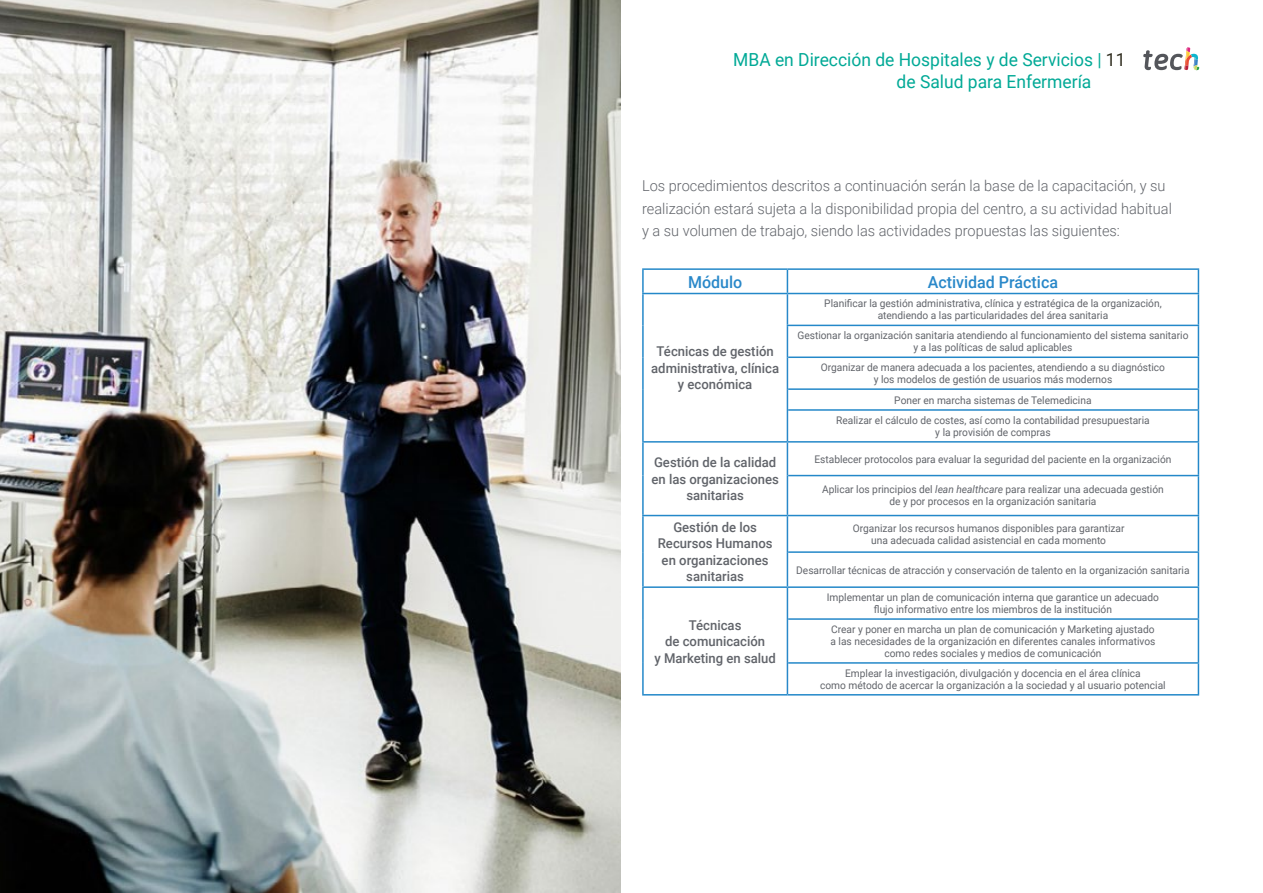
<style>
.page{position:relative;width:1263px;height:893px;background:#fff}
.page>*{position:absolute;margin:0;border:0;box-sizing:border-box;transform-origin:0 0}
.t1{font:18px/22.5px "Roboto";color:#00a996}
.t2{font:500 16.5px "Roboto";color:#2988c9}
.t3{font:300 15px/22.5px "Roboto";color:#61646a}
.t4{font:500 13.5px/16.5px "Roboto";color:#61646a;text-align:center}
.t5{font:10.5px/12px "Roboto";color:#61646a;text-align:center}
.s1{color:#312e20}
.s2{font-style:italic}
</style>
<div class="page">
<img style="left:0;top:0;width:621px;height:893px">
<hr style="left:642px;top:694px;width:145px;height:1px;background:#2488c9">
<hr style="left:787px;top:326px;width:1px;height:31px;background:#2988c9">
<hr style="left:787px;top:357px;width:1px;height:32px;background:#2988c9">
<svg style="left:787px;top:389px;width:1px;height:21px"></svg>
<hr style="left:787px;top:410px;width:1px;height:31px;background:#2988c9">
<hr style="left:787px;top:443px;width:1px;height:33px;background:#2988c9">
<hr style="left:787px;top:476px;width:1px;height:39px;background:#2988c9">
<hr style="left:787px;top:516px;width:1px;height:36px;background:#2988c9">
<hr style="left:787px;top:552px;width:1px;height:34px;background:#2988c9">
<hr style="left:787px;top:588px;width:1px;height:31px;background:#2988c9">
<hr style="left:787px;top:619px;width:1px;height:44px;background:#2988c9">
<hr style="left:787px;top:663px;width:1px;height:31px;background:#2988c9">
<hr style="left:787px;top:294px;width:1px;height:31px;background:#2988c9">
<hr style="left:642px;top:268px;width:145px;height:2px;background:#2488c9">
<hr style="left:642px;top:270px;width:2px;height:23px;background:#2488c9">
<hr style="left:787px;top:268px;width:412px;height:2px;background:#2488c9">
<svg style="left:787px;top:270px;width:1px;height:23px"></svg>
<svg style="left:1198px;top:270px;width:1px;height:23px"></svg>
<hr style="left:642px;top:293px;width:145px;height:1px;background:#2488c9">
<hr style="left:642px;top:294px;width:2px;height:31px;background:#2488c9">
<hr style="left:642px;top:325px;width:2px;height:32px;background:#2488c9">
<hr style="left:642px;top:357px;width:2px;height:32px;background:#2488c9">
<hr style="left:642px;top:389px;width:2px;height:21px;background:#2488c9">
<hr style="left:642px;top:410px;width:2px;height:31px;background:#2488c9">
<hr style="left:642px;top:586px;width:145px;height:2px;background:#2488c9">
<hr style="left:787px;top:293px;width:412px;height:1px;background:#2488c9">
<hr style="left:1198px;top:294px;width:1px;height:31px;background:#2488c9">
<hr style="left:787px;top:586px;width:412px;height:2px;background:#2488c9">
<hr style="left:642px;top:441px;width:145px;height:2px;background:#2488c9">
<hr style="left:642px;top:443px;width:2px;height:33px;background:#2488c9">
<hr style="left:642px;top:476px;width:2px;height:39px;background:#2488c9">
<hr style="left:642px;top:515px;width:145px;height:1px;background:#2488c9">
<hr style="left:642px;top:516px;width:2px;height:36px;background:#2488c9">
<hr style="left:642px;top:552px;width:2px;height:34px;background:#2488c9">
<hr style="left:642px;top:588px;width:2px;height:31px;background:#2488c9">
<hr style="left:642px;top:619px;width:2px;height:44px;background:#2488c9">
<hr style="left:642px;top:663px;width:2px;height:31px;background:#2488c9">
<hr style="left:787px;top:325px;width:412px;height:1px;background:#2488c9">
<hr style="left:1198px;top:326px;width:1px;height:30px;background:#2488c9">
<hr style="left:788px;top:356px;width:411px;height:2px;background:#2488c9">
<hr style="left:1198px;top:358px;width:1px;height:30px;background:#2488c9">
<hr style="left:788px;top:388px;width:411px;height:2px;background:#2488c9">
<svg style="left:1198px;top:390px;width:1px;height:19px"></svg>
<hr style="left:788px;top:409px;width:411px;height:2px;background:#2488c9">
<hr style="left:1198px;top:411px;width:1px;height:30px;background:#2488c9">
<hr style="left:787px;top:441px;width:412px;height:2px;background:#2488c9">
<hr style="left:1198px;top:443px;width:1px;height:32px;background:#2488c9">
<hr style="left:788px;top:475px;width:411px;height:1px;background:#2488c9">
<hr style="left:1198px;top:476px;width:1px;height:39px;background:#2488c9">
<hr style="left:787px;top:515px;width:412px;height:1px;background:#2488c9">
<hr style="left:1198px;top:516px;width:1px;height:35px;background:#2488c9">
<hr style="left:788px;top:551px;width:411px;height:2px;background:#2488c9">
<hr style="left:1198px;top:553px;width:1px;height:33px;background:#2488c9">
<hr style="left:1198px;top:588px;width:1px;height:30px;background:#2488c9">
<hr style="left:788px;top:618px;width:411px;height:2px;background:#2488c9">
<hr style="left:1198px;top:620px;width:1px;height:42px;background:#2488c9">
<hr style="left:788px;top:662px;width:411px;height:2px;background:#2488c9">
<hr style="left:1198px;top:664px;width:1px;height:30px;background:#2488c9">
<hr style="left:787px;top:694px;width:412px;height:1px;background:#2488c9">
<svg style="left:1143px;top:47px;width:56px;height:24px"></svg>
<h1 class="t1" style="left:897px;top:48px;width:230px;text-indent:-163px">MBA en Dirección de Hospitales y de Servicios | <span class="s1">11 </span>de Salud para Enfermería</h1>
<p class="t3" style="left:642px;top:174px;width:531px">Los procedimientos descritos a continuación serán la base de la capacitación, y su realización estará sujeta a la disponibilidad propia del centro, a su actividad habitual y a su volumen de trabajo, siendo las actividades propuestas las siguientes:</p>
<h2 class="t2" style="left:688px;top:270px;width:56px">Módulo</h2>
<h2 class="t2" style="left:928px;top:270px;width:132px">Actividad Práctica</h2>
<p class="t4" style="left:651px;top:343px;width:129px">Técnicas de gestión administrativa, clínica y económica</p>
<p class="t5" style="left:824px;top:297px;width:339px">Planificar la gestión administrativa, clínica y estratégica de la organización, atendiendo a las particularidades del área sanitaria</p>
<p class="t5" style="left:797px;top:329px;width:393px">Gestionar la organización sanitaria atendiendo al funcionamiento del sistema sanitario y a las políticas de salud aplicables</p>
<p class="t5" style="left:821px;top:361px;width:346px">Organizar de manera adecuada a los pacientes, atendiendo a su diagnóstico y los modelos de gestión de usuarios más modernos</p>
<p class="t5" style="left:836px;top:389px;width:315px;line-height:20.4px">Poner en marcha sistemas de Telemedicina<br>Realizar el cálculo de costes, así como la contabilidad presupuestaria</p>
<p class="t5" style="left:935px;top:426px;width:117px">y la provisión de compras</p>
<p class="t4" style="left:651px;top:454px;width:129px">Gestión de la calidad en las organizaciones sanitarias</p>
<p class="t5" style="left:814px;top:452px;width:359px">Establecer protocolos para evaluar la seguridad del paciente en la organización</p>
<p class="t5" style="left:822px;top:483px;width:343px">Aplicar los principios del <span class="s2">lean healthcare</span> para realizar una adecuada gestión de y por procesos en la organización sanitaria</p>
<p class="t4" style="left:658px;top:518px;width:116px">Gestión de los<br>Recursos Humanos en organizaciones sanitarias</p>
<p class="t5" style="left:853px;top:522px;width:273px">Organizar los recursos humanos disponibles para garantizar una adecuada calidad asistencial en cada momento</p>
<p class="t5" style="left:796px;top:563px;width:395px">Desarrollar técnicas de atracción y conservación de talento en la organización sanitaria</p>
<p class="t4" style="left:654px;top:616px;width:123px">Técnicas<br>de comunicación<br>y Marketing en salud</p>
<p class="t5" style="left:827px;top:591px;width:334px">Implementar un plan de comunicación interna que garantice un adecuado flujo informativo entre los miembros de la institución</p>
<p class="t5" style="left:830px;top:623px;width:326px">Crear y poner en marcha un plan de comunicación y Marketing ajustado a las necesidades de la organización en diferentes canales informativos como redes sociales y medios de comunicación</p>
<p class="t5" style="left:820px;top:667px;width:347px">Emplear la investigación, divulgación y docencia en el área clínica<br>como método de acercar la organización a la sociedad y al usuario potencial</p>
</div>
